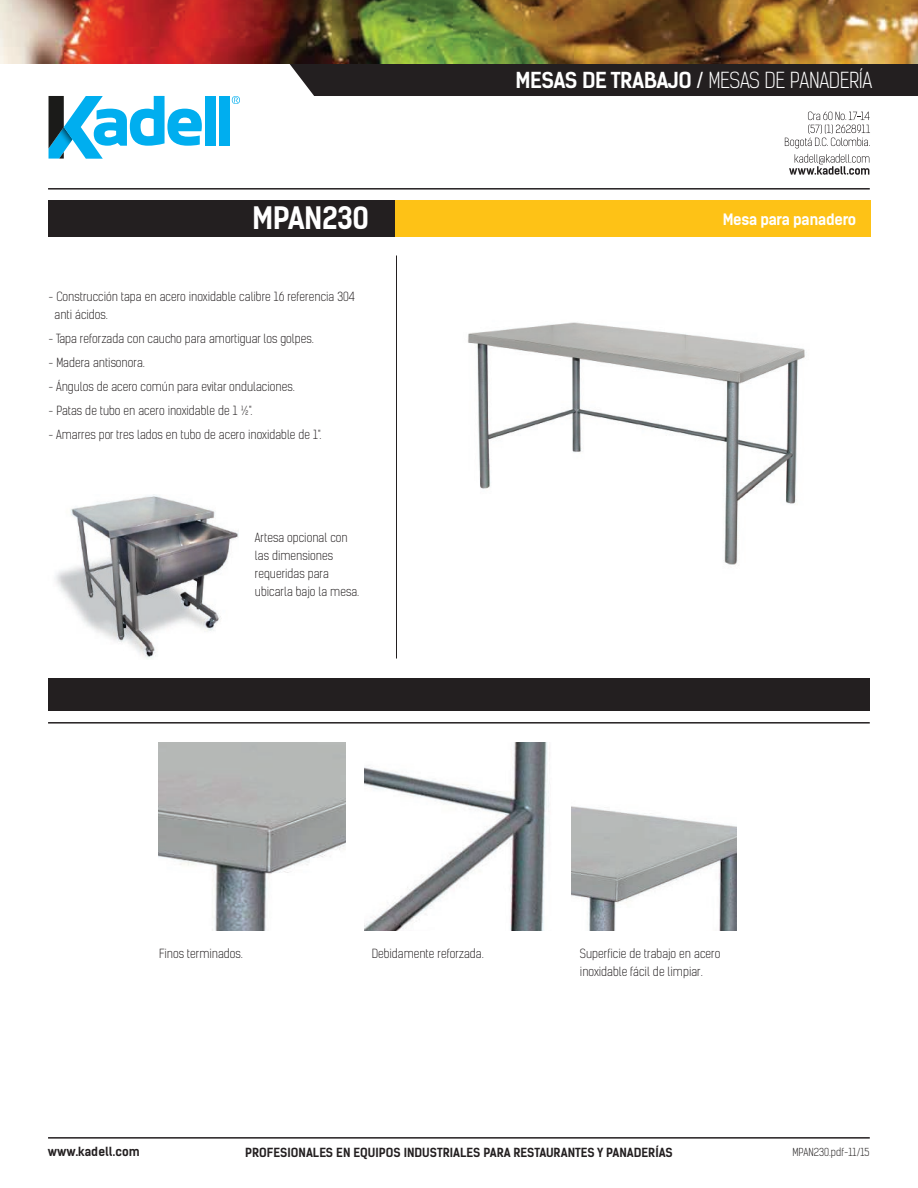
<style>
.page{position:relative;width:918px;height:1188px;background:#fff}
.page>*{position:absolute;margin:0;border:0;box-sizing:border-box;transform-origin:0 0}
.t1{font:700 29.55px "Kelson Sans";letter-spacing:-.02em;color:#fff}
.t2{font:300 21px "Kelson Sans";letter-spacing:-.02em;color:#fff}
.t3{font:700 15px "Kelson Sans";letter-spacing:-.02em;color:#fff}
.t4{font:300 12px/18px "Kelson Sans";color:#231f20}
.t5{font:700 12px "Kelson Sans";color:#231f20}
.t6{font:300 10.5px "Kelson Sans";color:#211e1e}
.s1{font-weight:700}
.s2{font-weight:400}
</style>
<div class="page">
<div style="left:48px;top:200px;width:356px;height:37px;background:#231f20"></div>
<div style="left:289px;top:64px;width:629px;height:32px;background:#231f20"></div>
<hr style="left:48px;top:188px;width:822px;height:2px;background:#231f20">
<svg style="left:232px;top:96px;width:8px;height:8px"></svg>
<svg style="left:49px;top:96px;width:153px;height:63px"></svg>
<div style="left:205px;top:96px;width:11px;height:50px;background:#00aeef"></div>
<div style="left:219px;top:96px;width:11px;height:50px;background:#00aeef"></div>
<svg style="left:785px;top:112px;width:85px;height:36px"></svg>
<svg style="left:789px;top:154px;width:80px;height:21px"></svg>
<div style="left:396px;top:200px;width:475px;height:37px;background:#fec216"></div>
<img style="left:0;top:0;width:918px;height:64px">
<hr style="left:48px;top:722px;width:822px;height:2px;background:#231f20">
<hr style="left:396px;top:256px;width:1px;height:403px;background:#231f20">
<div style="left:49px;top:678px;width:821px;height:33px;background:#231f20"></div>
<hr style="left:48px;top:1137px;width:822px;height:2px;background:#231f20">
<img style="left:158px;top:743px;width:188px;height:187px">
<img style="left:365px;top:743px;width:185px;height:187px">
<img style="left:571px;top:806px;width:166px;height:124px">
<img style="left:55px;top:495px;width:183px;height:164px">
<img style="left:468px;top:322px;width:337px;height:243px">
<h2 class="t2" style="left:515px;top:68px;width:358px"><span class="s1">MESAS DE TRABAJO</span> <span class="s2">/</span> MESAS DE PANADERÍA</h2>
<h1 class="t1" style="left:252px;top:200px;width:118px">MPAN230</h1>
<p class="t3" style="left:723px;top:210px;width:135px">Mesa para panadero</p>
<p class="t4" style="left:55px;top:288px;width:302px;text-indent:-6px">- Construcción tapa en acero inoxidable calibre 16 referencia 304 anti ácidos.</p>
<p class="t4" style="left:49px;top:330px;width:267px">- Tapa reforzada con caucho para amortiguar los golpes.</p>
<p class="t4" style="left:49px;top:354px;width:98px">- Madera antisonora.</p>
<p class="t4" style="left:49px;top:378px;width:248px">- Ángulos de acero común para evitar ondulaciones.</p>
<p class="t4" style="left:49px;top:402px;width:205px">- Patas de tubo en acero inoxidable de 1 ½".</p>
<p class="t4" style="left:49px;top:426px;width:274px">- Amarres por tres lados en tubo de acero inoxidable de 1".</p>
<p class="t4" style="left:255px;top:529px;width:106px">Artesa opcional con las dimensiones requeridas para ubicarla bajo la mesa.</p>
<p class="t4" style="left:159px;top:945px;width:85px">Finos terminados.</p>
<p class="t4" style="left:372px;top:945px;width:113px">Debidamente reforzada.</p>
<p class="t4" style="left:580px;top:945px;width:142px">Superficie de trabajo en acero inoxidable fácil de limpiar.</p>
<p class="t5" style="left:48px;top:1144px;width:93px">www.kadell.com</p>
<p class="t5" style="left:245px;top:1145px;width:429px">PROFESIONALES EN EQUIPOS INDUSTRIALES PARA RESTAURANTES Y PANADERÍAS</p>
<p class="t6" style="left:792px;top:1146px;width:79px">MPAN230.pdf-11/15</p>
</div>
